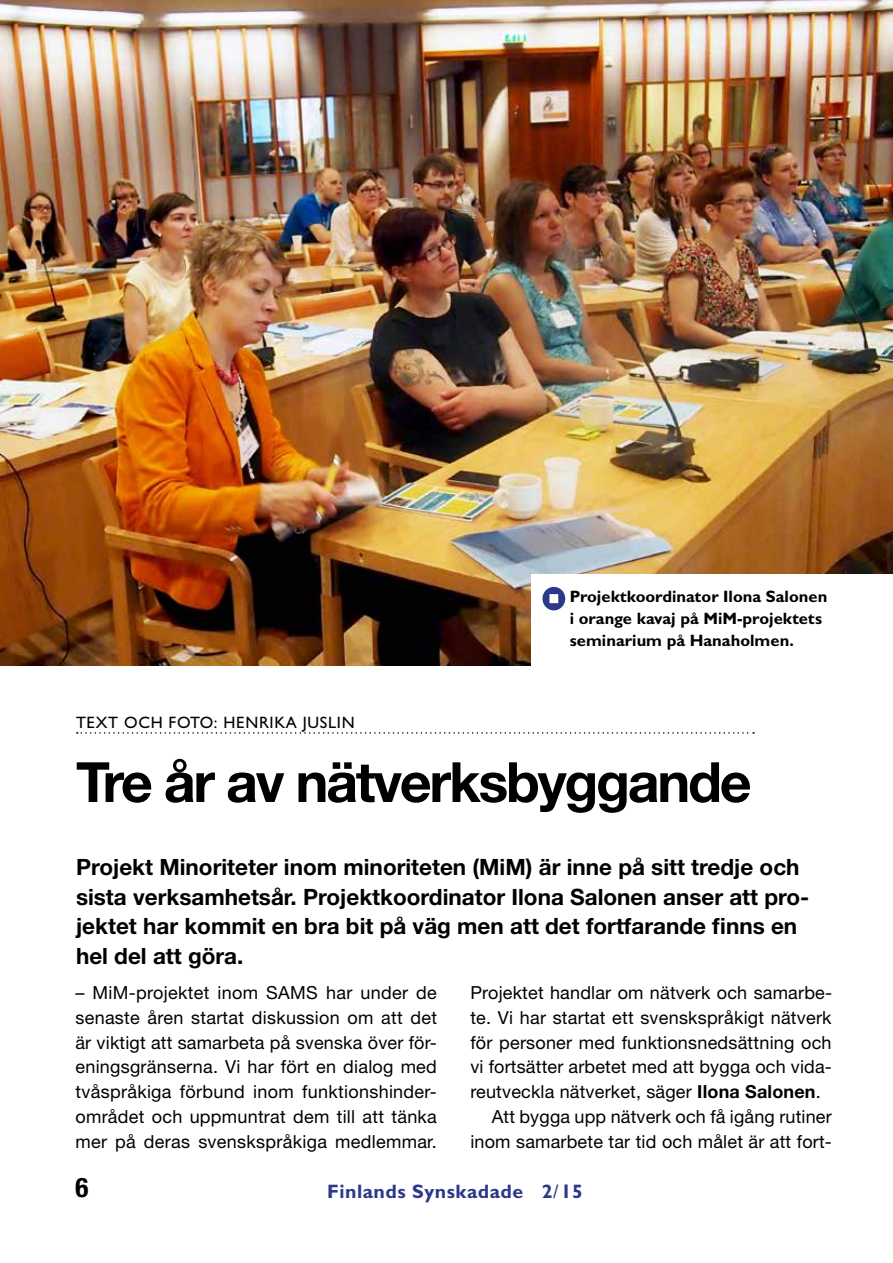
<style>
.page{position:relative;width:893px;height:1263px;background:#fff}
.page>*{position:absolute;margin:0;border:0;box-sizing:border-box;transform-origin:0 0}
.t1{font:700 55.5px "Helvetica Neue LT Std";letter-spacing:-.04em;color:#000}
.t2{font:700 condensed 27px "Helvetica Neue LT Std";color:#000}
.t3{font:700 22.5px/30px "Helvetica Neue LT Std";color:#000}
.t4{font:700 19.5px "Gill Sans MT Pro";letter-spacing:.025em;color:#2c3989}
.t5{font:18px/24.8px "Helvetica Neue LT Std";letter-spacing:.01em;color:#000;text-align:justify}
.t6{font:700 16.5px/21.8px "Gill Sans MT Pro";color:#000}
.t7{font:500 16.5px "Gill Sans MT Pro";letter-spacing:.04em;color:#000}
.s1{font-weight:700}
.s2{font-weight:500}
</style>
<div class="page">
<img style="left:0;top:0;width:893px;height:666px">
<svg style="left:77px;top:732px;width:677px;height:2px"></svg>
<div style="left:531px;top:574px;width:362px;height:95px;background:#fff"></div>
<svg style="left:542px;top:587px;width:23px;height:23px"></svg>
<p class="t6" style="left:570px;top:586px;width:259px">Projektkoordinator Ilona Salonen i orange kavaj på MiM-projektets seminarium på Hanaholmen.</p>
<p class="t7" style="left:76px;top:712px;width:62px">TEXT OCH</p>
<p class="t7" style="left:169px;top:712px;width:12px">FOTO</p>
<p class="t7" style="left:214px;top:712px;width:32px">: HENRI</p>
<p class="t7" style="left:274px;top:712px;width:44px">KA JUSLIN</p>
<h1 class="t1" style="left:76px;top:748px;width:677px">Tre år av nätverksbyggande</h1>
<p class="t3" style="left:76px;top:851px;width:735px">Projekt Minoriteter inom minoriteten (MiM) är inne på sitt tredje och sista verksamhetsår. Projektkoordinator Ilona Salonen anser att pro&shy;jektet har kommit en bra bit på väg men att det fortfarande finns en hel del att göra.</p>
<p class="t5" style="left:75px;top:980px;width:363px">– MiM-projektet inom SAMS har under de senaste åren startat diskussion om att det är viktigt att samarbeta på svenska över för&shy;eningsgränserna. Vi har fört en dialog med tvåspråkiga förbund inom funktionshinder&shy;området och uppmuntrat dem till att tänka mer på deras svenskspråkiga medlemmar.</p>
<p class="t5" style="left:470px;top:980px;width:363px">Projektet handlar om nätverk och samarbe-</p>
<p class="t5" style="left:470px;top:1005px;width:363px">te. Vi har startat ett svenskspråkigt nätverk</p>
<p class="t5" style="left:470px;top:1029px;width:363px">för personer med funktionsnedsättning och</p>
<p class="t5" style="left:470px;top:1054px;width:363px">vi fortsätter arbetet med att bygga och vida-</p>
<p class="t5" style="left:470px;top:1079px;width:352px">reutveckla nätverket, säger <span class="s1">Ilona Salonen</span>.</p>
<p class="t5" style="left:492px;top:1104px;width:342px">Att bygga upp nätverk och få igång rutiner</p>
<p class="t5" style="left:470px;top:1128px;width:363px">inom samarbete tar tid och målet är att fort-</p>
<h2 class="t2" style="left:75px;top:1171px;width:14px">6</h2>
<p class="t4" style="left:327px;top:1179px;width:257px">Finlands Synskadade 2<span class="s2">/</span>15</p>
</div>
